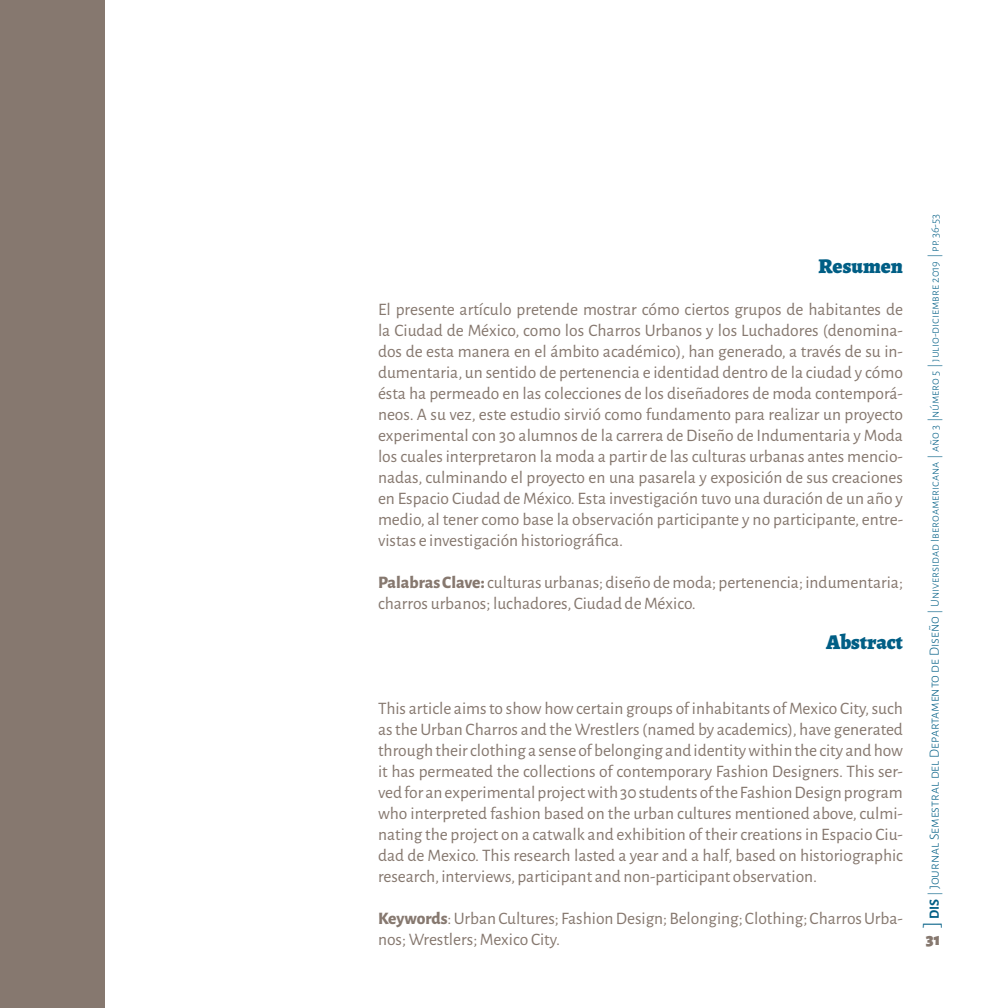
<style>
.page{position:relative;width:1008px;height:1008px;background:#fff}
.page>*{position:absolute;margin:0;border:0;box-sizing:border-box;transform-origin:0 0}
.t1{font:900 21px "Alegreya";color:#005e85}
.t2{font:17.5px/21px "Alegreya Sans";color:#86786f;text-align:justify}
.t3{font:900 17.5px "Alegreya Sans SC";color:#86786f}
.t4{font:300 12.25px "Alegreya Sans SC";color:#005e85}
.s1{font-weight:800}
.s2{font-size:24.5px}
.s3{font-weight:700;font-size:14px}
.s4{font-size:14px}
</style>
<div class="page">
<div style="left:0;top:0;width:105px;height:1008px;background:#86786f"></div>
<p class="t1" style="left:818px;top:252px;width:86px">Resumen</p>
<p class="t2" style="left:378px;top:298px;width:527px">El presente artículo pretende mostrar cómo ciertos grupos de habitantes de la Ciudad de México, como los Charros Urbanos y los Luchadores (denomina&shy;dos de esta manera en el ámbito académico), han generado, a través de su in&shy;dumentaria, un sentido de pertenencia e identidad dentro de la ciudad y cómo ésta ha permeado en las colecciones de los diseñadores de moda contemporá&shy;neos. A su vez, este estudio sirvió como fundamento para realizar un proyecto experimental con 30 alumnos de la carrera de Diseño de Indumentaria y Moda los cuales interpretaron la moda a partir de las culturas urbanas antes mencio&shy;nadas, culminando el proyecto en una pasarela y exposición de sus creaciones en Espacio Ciudad de México. Esta investigación tuvo una duración de un año y medio, al tener como base la observación participante y no participante, entre&shy;vistas e investigación historiográfica.</p>
<p class="t2" style="left:378px;top:571px;width:527px"><span class="s1">Palabras Clave:</span> culturas urbanas; diseño de moda; pertenencia; indumentaria; charros urbanos; luchadores, Ciudad de México.</p>
<p class="t1" style="left:826px;top:628px;width:78px">Abstract</p>
<p class="t2" style="left:378px;top:697px;width:527px">This article aims to show how certain groups of inhabitants of Mexico City, such as the Urban Charros and the Wrestlers (named by academics), have generated through their clothing a sense of belonging and identity within the city and how it has permeated the collections of contemporary Fashion Designers. This ser&shy;ved for an experimental project with 30 students of the Fashion Design program who interpreted fashion based on the urban cultures mentioned above, culmi&shy;nating the project on a catwalk and exhibition of their creations in Espacio Ciu&shy;dad de Mexico. This research lasted a year and a half, based on historiographic research, interviews, participant and non-participant observation.</p>
<p class="t2" style="left:378px;top:907px;width:527px"><span class="s1">Keywords</span>: Urban Cultures; Fashion Design; Belonging; Clothing; Charros Urba&shy;nos; Wrestlers; Mexico City.</p>
<p class="t4" style="left:927px;top:928px;width:716px;rotate:-90deg"><span class="s2">]</span> <span class="s3">DIS</span> <span class="s4">| Journal Semestral del Departamento de Diseño |</span> Universidad Iberoamericana <span class="s4">|</span> año 3 <span class="s4">|</span>número 5 <span class="s4">|</span> julio-diciembre 2019 <span class="s4">|</span> pp. 36-53</p>
<p class="t3" style="left:926px;top:925px;width:16px">31</p>
</div>
